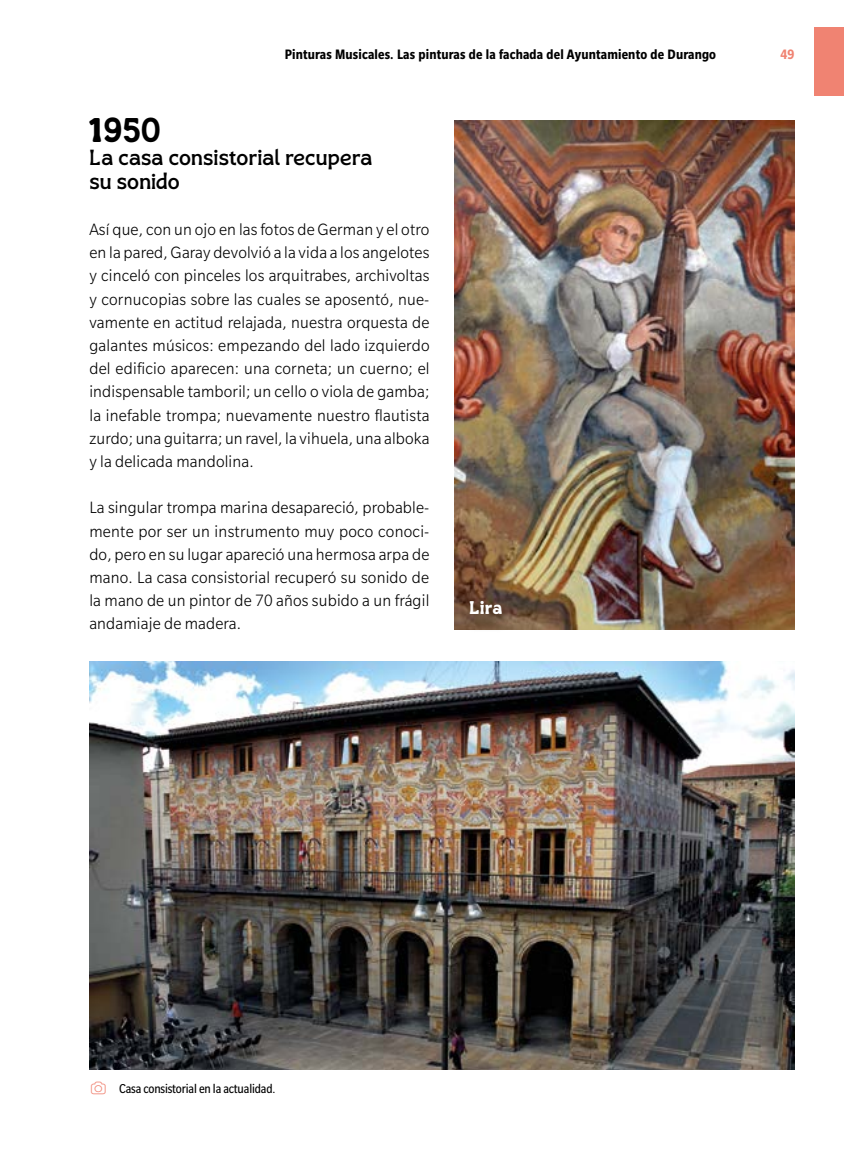
<style>
.page{position:relative;width:844px;height:1166px;background:#fff}
.page>*{position:absolute;margin:0;border:0;box-sizing:border-box;transform-origin:0 0}
.t1{font:35px "Zafrada Bold Round";color:#000}
.t2{font:500 21.88px/23.1px "Zafrada";letter-spacing:.02em;color:#000}
.t3{font:18.38px "Zafrada Bold Round";color:#fff}
.t4{font:300 17.85px/23.1px "Slate Pro";letter-spacing:.01em;color:#000;text-align:justify;scale:.96 1}
.t5{font:700 condensed 14.88px "Slate Pro";letter-spacing:.01em;color:#000}
.t6{font:700 condensed 14.88px "Slate Pro";color:#f08372}
.t7{font:condensed 14px "Slate Pro";letter-spacing:-.01em;color:#000}
</style>
<div class="page">
<img style="left:454px;top:120px;width:340px;height:509px">
<img style="left:89px;top:661px;width:705px;height:409px">
<div style="left:458px;top:590px;width:62px;height:43px;background:#020203;opacity:.75"></div>
<div style="left:814px;top:28px;width:29px;height:68px;background:#f08372"></div>
<p class="t5" style="left:285px;top:47px;width:433px">Pinturas Musicales. Las pinturas de la fachada del Ayuntamiento de Durango</p>
<p class="t6" style="left:780px;top:47px;width:15px">49</p>
<h1 class="t1" style="left:89px;top:108px;width:73px">1950</h1>
<p class="t2" style="left:89px;top:146px;width:284px">La casa consistorial recupera su sonido</p>
<p class="t4" style="left:89px;top:218px;width:356px">Así que, con un ojo en las fotos de German y el otro en la pared, Garay devolvió a la vida a los angelotes y cinceló con pinceles los arquitrabes, archivoltas y cornucopias sobre las cuales se aposentó, nue&shy;vamente en actitud relajada, nuestra orquesta de galantes músicos: empezando del lado izquierdo del edificio aparecen: una corneta; un cuerno; el indispensable tamboril; un cello o viola de gamba; la inefable trompa; nuevamente nuestro flautista zurdo; una guitarra; un ravel, la vihuela, una alboka y la delicada mandolina.</p>
<p class="t4" style="left:89px;top:496px;width:355px">La singular trompa marina desapareció, probable&shy;mente por ser un instrumento muy poco conoci&shy;do, pero en su lugar apareció una hermosa arpa de mano. La casa consistorial recuperó su sonido de la mano de un pintor de 70 años subido a un frágil andamiaje de madera.</p>
<p class="t3" style="left:469px;top:596px;width:34px">Lira</p>
<p class="t7" style="left:119px;top:1081px;width:158px">Casa consistorial en la actualidad.</p>
</div>
